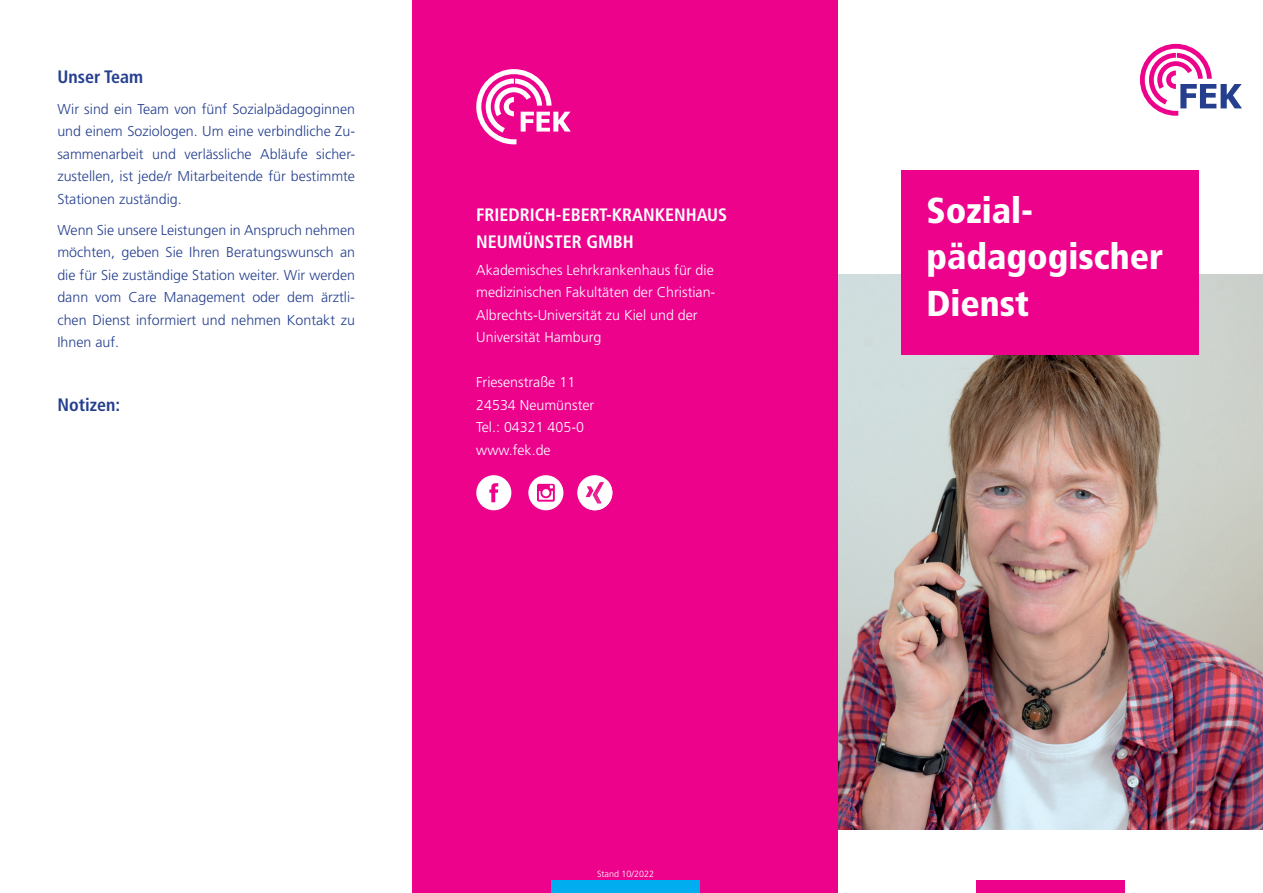
<style>
.page{position:relative;width:1263px;height:893px;background:#fff}
.page>*{position:absolute;margin:0;border:0;box-sizing:border-box;transform-origin:0 0}
.t1{font:900 condensed 36px/46.7px "Frutiger LT Pro";color:#fff}
.t2{font:700 condensed 18px/27px "Frutiger LT Pro";color:#fff}
.t3{font:700 condensed 18px "Frutiger LT Pro";color:#253f8e}
.t4{font:300 14.25px/22.5px "Frutiger LT Pro";color:#253f8e;text-align:justify}
.t5{font:300 14.25px/22.5px "Frutiger LT Pro";color:#fff}
.t6{font:300 9px "Frutiger LT Pro";color:#fff}
</style>
<div class="page">
<img style="left:838px;top:274px;width:425px;height:555px">
<div style="left:412px;top:0;width:426px;height:893px;background:#ed028c"></div>
<div style="left:976px;top:880px;width:149px;height:13px;background:#ed028c"></div>
<svg style="left:476px;top:69px;width:95px;height:75px"></svg>
<div style="left:901px;top:170px;width:297px;height:185px;background:#ed028c"></div>
<svg style="left:1140px;top:44px;width:102px;height:72px"></svg>
<div style="left:551px;top:880px;width:148px;height:13px;background:#00aeef"></div>
<svg style="left:476px;top:475px;width:35px;height:35px"></svg>
<svg style="left:528px;top:475px;width:35px;height:35px"></svg>
<svg style="left:577px;top:475px;width:35px;height:35px"></svg>
<svg style="left:582px;top:480px;width:30px;height:30px"></svg>
<p class="t3" style="left:57px;top:66px;width:87px">Unser Team</p>
<p class="t4" style="left:57px;top:98px;width:299px">Wir sind ein Team von fünf Sozialpädagoginnen und einem Soziologen. Um eine verbindliche Zu&shy;sammenarbeit und verlässliche Abläufe sicher&shy;zustellen, ist jede/r Mitarbeitende für bestimmte Stationen zuständig.</p>
<p class="t4" style="left:57px;top:219px;width:299px">Wenn Sie unsere Leistungen in Anspruch nehmen möchten, geben Sie Ihren Beratungswunsch an die für Sie zuständige Station weiter. Wir werden dann vom Care Management oder dem ärztli&shy;chen Dienst informiert und nehmen Kontakt zu Ihnen auf.</p>
<p class="t3" style="left:57px;top:394px;width:64px">Notizen:</p>
<p class="t2" style="left:476px;top:201px;width:253px">FRIEDRICH-EBERT-KRANKENHAUS<br>NEUMÜNSTER GMBH</p>
<p class="t5" style="left:476px;top:258px;width:241px">Akademisches Lehrkrankenhaus für die medizinischen Fakultäten der Christian-Albrechts-Universität zu Kiel und der Universität Hamburg</p>
<p class="t5" style="left:476px;top:371px;width:120px">Friesenstraße 11<br>24534 Neumünster<br>Tel.: 04321 405-0 www.fek.de</p>
<p class="t6" style="left:597px;top:869px;width:59px">Stand 10/2022</p>
<h1 class="t1" style="left:926px;top:187px;width:238px">Sozial&shy;pädagogischer<br>Dienst</h1>
</div>
